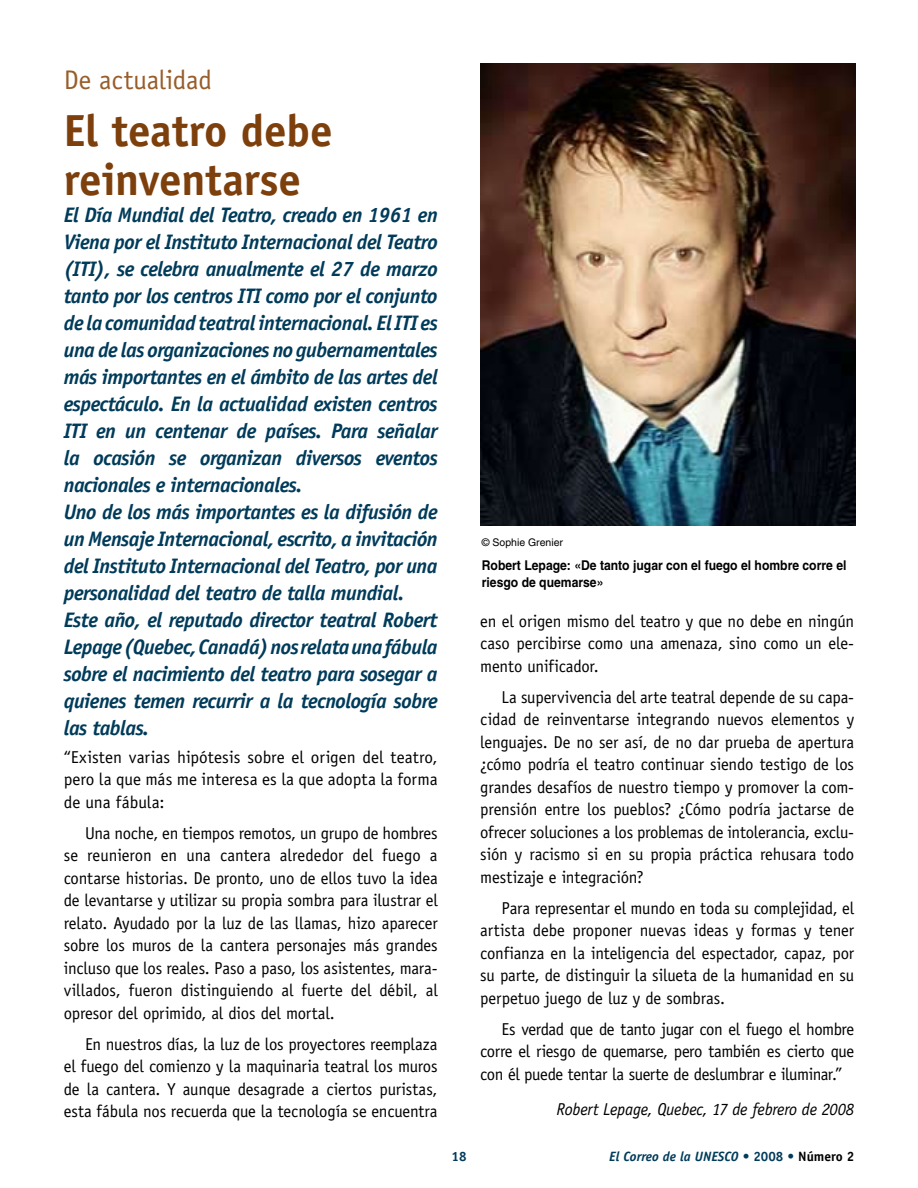
<style>
.page{position:relative;width:918px;height:1188px;background:#fff}
.page>*{position:absolute;margin:0;border:0;box-sizing:border-box;transform-origin:0 0}
.t1{font:700 45px/49.5px "Officina Sans Std";letter-spacing:-.01em;color:#7d3f0b}
.t2{font:27px "Officina Sans Std";letter-spacing:-.01em;color:#985d2a}
.t3{font:italic 700 21px/27px "Officina Sans Std";letter-spacing:-.025em;color:#003b5a}
.t4{font:17.25px/22.5px "Officina Sans Std";letter-spacing:-.01em;color:#000;text-align:justify}
.t5{font:italic 17.25px "Officina Sans Std";letter-spacing:-.01em;color:#000}
.t6{font:700 13.5px/16.2px "Helvetica LT Std";color:#000;scale:.9 1}
.t7{font:italic 700 13.5px "Officina Sans Std";color:#003b5a}
.t8{font:700 13.5px "Officina Sans Std";color:#003b5a}
.t9{font:10.5px "Helvetica LT Std";color:#000}
.s1{font-style:normal}
.s2{font-style:normal;color:#000}
</style>
<div class="page">
<img style="left:480px;top:64px;width:375px;height:462px">
<h2 class="t2" style="left:64px;top:64px;width:150px">De actualidad</h2>
<h1 class="t1" style="left:64px;top:105px;width:270px">El teatro debe reinventarse</h1>
<p class="t3" style="left:64px;top:201px;width:376px">El Día Mundial del Teatro, creado en 1961 en Viena por el Instituto Internacional del Teatro (ITI), se celebra anualmente el 27 de marzo tanto por los centros ITI como por el conjunto de la comunidad teatral internacional. El ITI es una de las organizaciones no gubernamentales más importantes en el ámbito de las artes del espectáculo. En la actualidad existen centros ITI en un centenar de países. Para señalar la ocasión se organizan diversos eventos nacionales e internacionales.<br>Uno de los más importantes es la difusión de un Mensaje Internacional, escrito, a invitación del Instituto Internacional del Teatro, por una personalidad del teatro de talla mundial.<br>Este año, el reputado director teatral Robert Lepage (Quebec, Canadá) nos relata una fábula sobre el nacimiento del teatro para sosegar a quienes temen recurrir a la tecnología sobre las tablas.</p>
<p class="t4" style="left:64px;top:746px;width:375px">“Existen varias hipótesis sobre el origen del teatro, pero la que más me interesa es la que adopta la forma de una fábula:</p>
<p class="t4" style="left:64px;top:822px;width:376px;text-indent:21px">Una noche, en tiempos remotos, un grupo de hombres se reunieron en una cantera alrededor del fuego a contarse historias. De pronto, uno de ellos tuvo la idea de levantarse y utilizar su propia sombra para ilustrar el relato. Ayudado por la luz de las llamas, hizo aparecer sobre los muros de la cantera personajes más grandes incluso que los reales. Paso a paso, los asistentes, mara&shy;villados, fueron distinguiendo al fuerte del débil, al opresor del oprimido, al dios del mortal.</p>
<p class="t4" style="left:64px;top:1033px;width:375px;text-indent:21px">En nuestros días, la luz de los proyectores reemplaza el fuego del comienzo y la maquinaria teatral los muros de la cantera. Y aunque desagrade a ciertos puristas, esta fábula nos recuerda que la tecnología se encuentra</p>
<p class="t9" style="left:482px;top:536px;width:83px">© Sophie Grenier</p>
<p class="t6" style="left:482px;top:557px;width:407px">Robert Lepage: «De tanto jugar con el fuego el hombre corre el riesgo de quemarse»-</p>
<p class="t4" style="left:480px;top:610px;width:376px">en el origen mismo del teatro y que no debe en ningún caso percibirse como una amenaza, sino como un ele&shy;mento unificador.</p>
<p class="t4" style="left:480px;top:686px;width:376px;text-indent:21px">La supervivencia del arte teatral depende de su capa&shy;cidad de reinventarse integrando nuevos elementos y lenguajes. De no ser así, de no dar prueba de apertura ¿cómo podría el teatro continuar siendo testigo de los grandes desafíos de nuestro tiempo y promover la com&shy;prensión entre los pueblos? ¿Cómo podría jactarse de ofrecer soluciones a los problemas de intolerancia, exclu&shy;sión y racismo si en su propia práctica rehusara todo mestizaje e integración?</p>
<p class="t4" style="left:480px;top:897px;width:375px;text-indent:21px">Para representar el mundo en toda su complejidad, el artista debe proponer nuevas ideas y formas y tener confianza en la inteligencia del espectador, capaz, por su parte, de distinguir la silueta de la humanidad en su perpetuo juego de luz y de sombras.</p>
<p class="t4" style="left:480px;top:1018px;width:375px;text-indent:21px">Es verdad que de tanto jugar con el fuego el hombre corre el riesgo de quemarse, pero también es cierto que con él puede tentar la suerte de deslumbrar e iluminar.”</p>
<p class="t5" style="left:557px;top:1099px;width:299px">Robert Lepage, Quebec, 17 de febrero de 2008</p>
<p class="t8" style="left:451px;top:1148px;width:17px">18</p>
<p class="t7" style="left:609px;top:1148px;width:247px">El Correo de la UNESCO <span class="s1">• 2008 •</span> <span class="s2">Número 2</span></p>
</div>
